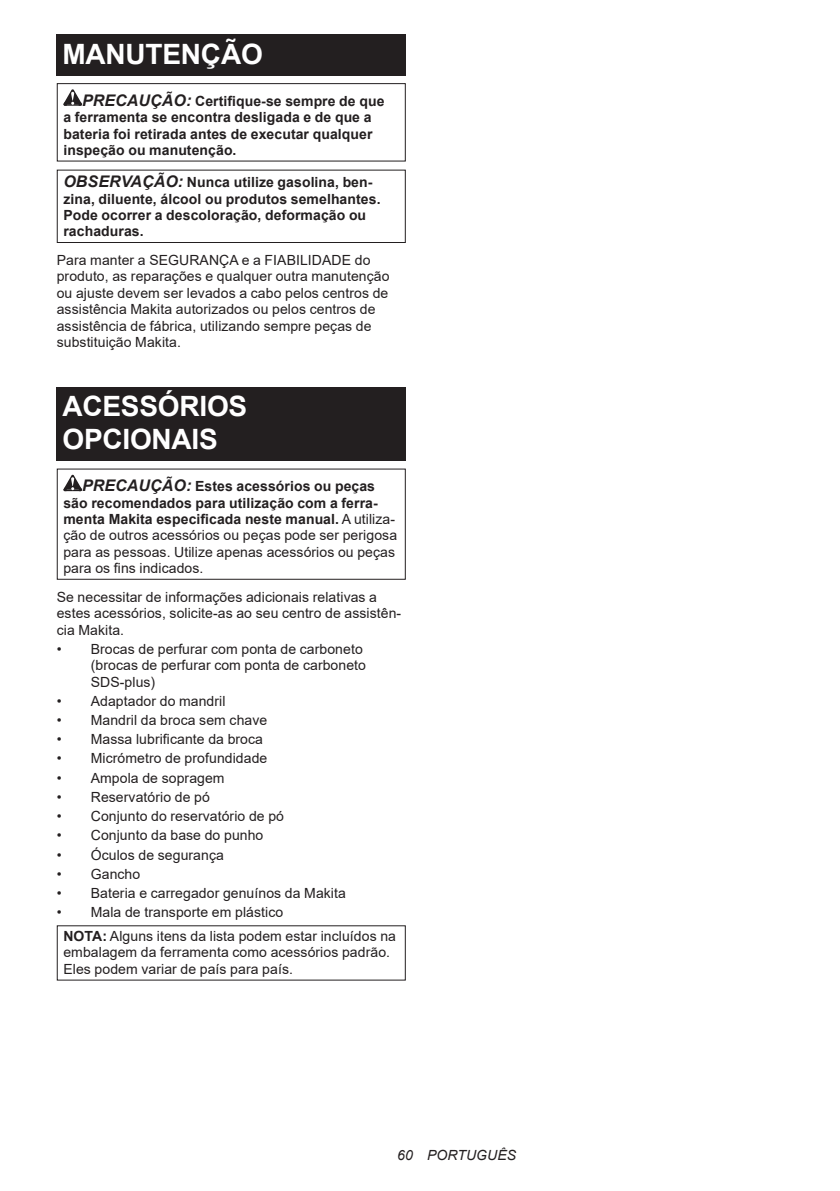
<style>
.page{position:relative;width:840px;height:1191px;background:#fff}
.page>*{position:absolute;margin:0;border:0;box-sizing:border-box;transform-origin:0 0}
.t1{font:700 28px/32.8px "Arial";letter-spacing:-.01em;color:#fff}
.t2{font:14px/16.4px "Arial";letter-spacing:.005em;color:#231f20}
.t3{font:700 14px/16.4px "Arial";letter-spacing:.005em;color:#231f20}
.t4{font:italic 14px "Arial";letter-spacing:.005em;color:#231f20}
.s1{font-style:italic;font-size:16px}
.s2{font-weight:700;font-style:italic;font-size:16px}
.s3{font-weight:700}
</style>
<div class="page">
<div style="left:57px;top:34px;width:348px;height:41px;background:#231f20"></div>
<svg style="left:63px;top:89px;width:19px;height:17px"></svg>
<div style="left:57px;top:83px;width:348px;height:79px;border:1px solid #231f20"></div>
<div style="left:57px;top:170px;width:348px;height:73px;border:1px solid #231f20"></div>
<div style="left:57px;top:387px;width:348px;height:73px;background:#231f20"></div>
<svg style="left:63px;top:475px;width:19px;height:16px"></svg>
<div style="left:57px;top:468px;width:348px;height:112px;border:1px solid #231f20"></div>
<h1 class="t1" style="left:62px;top:38px;width:202px">MANUTENÇÃO</h1>
<p class="t3" style="left:63px;top:93px;width:322px;text-indent:19px"><span class="s1">PRECAUÇÃO:</span> Certifique-se sempre de que a ferramenta se encontra desligada e de que a bateria foi retirada antes de executar qualquer inspeção ou manutenção.</p>
<p class="t3" style="left:63px;top:174px;width:318px"><span class="s1">OBSERVAÇÃO:</span> Nunca utilize gasolina, ben&shy;zina, diluente, álcool ou produtos semelhantes.<br>Pode ocorrer a descoloração, deformação ou rachaduras.</p>
<p class="t2" style="left:57px;top:252px;width:334px">Para manter a SEGURANÇA e a FIABILIDADE do produto, as reparações e qualquer outra manutenção ou ajuste devem ser levados a cabo pelos centros de assistência Makita autorizados ou pelos centros de assistência de fábrica, utilizando sempre peças de substituição Makita.</p>
<h1 class="t1" style="left:62px;top:390px;width:186px">ACESSÓRIOS<br>OPCIONAIS</h1>
<p class="t2" style="left:63px;top:478px;width:335px;text-indent:19px"><span class="s2">PRECAUÇÃO:</span> <span class="s3">Estes acessórios ou peças são recomendados para utilização com a ferra&shy;menta Makita especificada neste manual.</span> A utiliza&shy;ção de outros acessórios ou peças pode ser perigosa para as pessoas. Utilize apenas acessórios ou peças para os fins indicados.</p>
<p class="t2" style="left:57px;top:588px;width:346px">Se necessitar de informações adicionais relativas a estes acessórios, solicite-as ao seu centro de assistên&shy;cia Makita.</p>
<p class="t2" style="left:91px;top:640px;width:276px;text-indent:-34px">• Brocas de perfurar com ponta de carboneto (brocas de perfurar com ponta de carboneto<br>SDS-plus)</p>
<p class="t2" style="left:57px;top:692px;width:170px">• Adaptador do mandril</p>
<p class="t2" style="left:57px;top:712px;width:212px">• Mandril da broca sem chave</p>
<p class="t2" style="left:57px;top:731px;width:208px">• Massa lubrificante da broca</p>
<p class="t2" style="left:57px;top:750px;width:212px">• Micrómetro de profundidade</p>
<p class="t2" style="left:57px;top:769px;width:169px">• Ampola de sopragem</p>
<p class="t2" style="left:57px;top:788px;width:154px">• Reservatório de pó</p>
<p class="t2" style="left:57px;top:808px;width:229px">• Conjunto do reservatório de pó</p>
<p class="t2" style="left:57px;top:827px;width:208px">• Conjunto da base do punho</p>
<p class="t2" style="left:57px;top:846px;width:169px">• Óculos de segurança</p>
<p class="t2" style="left:57px;top:865px;width:85px">• Gancho</p>
<p class="t2" style="left:57px;top:884px;width:290px">• Bateria e carregador genuínos da Makita</p>
<p class="t2" style="left:63px;top:900px;width:334px;line-height:23.8px;text-indent:-7px">• Mala de transporte em plástico<br><span class="s3">NOTA:</span> Alguns itens da lista podem estar incluídos na</p>
<p class="t2" style="left:63px;top:944px;width:328px">embalagem da ferramenta como acessórios padrão.<br>Eles podem variar de país para país.</p>
<p class="t4" style="left:397px;top:1146px;width:120px">60 PORTUGUÊS</p>
</div>
